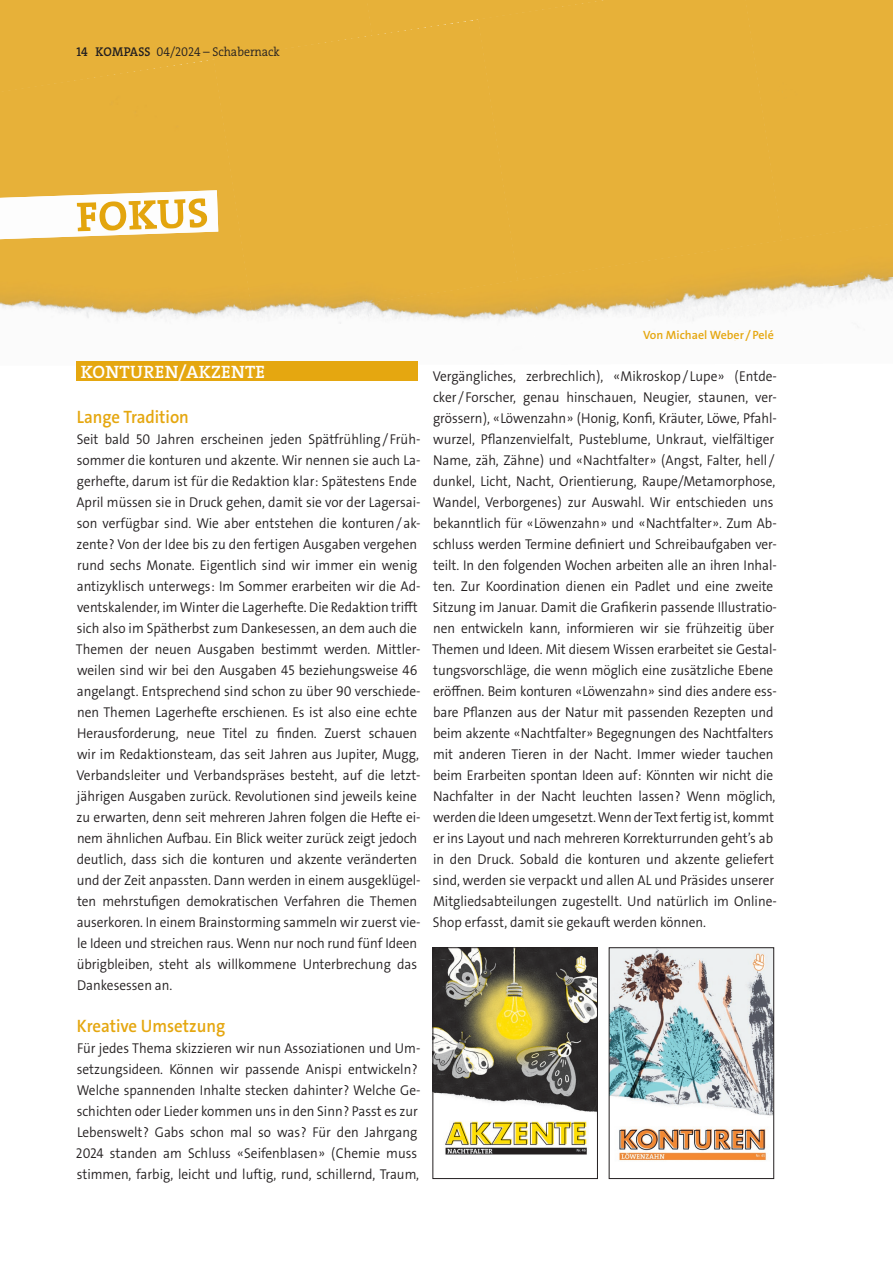
<style>
.page{position:relative;width:893px;height:1263px;background:#fff}
.page>*{position:absolute;margin:0;border:0;box-sizing:border-box;transform-origin:0 0}
.t1{font:18px "The Sans LP6 Se Bld";color:#e5a710;scale:.94 1}
.t2{font:600 18px "The Serif W6";letter-spacing:.015em;color:#fff}
.t3{font:14.25px/21px "The Sans LP4 Se Lig";color:#231f20;scale:.94 1}
.t4{font:300 12.75px "The Serif W4";color:#231f20;scale:.94 1}
.t5{font:12px "The Sans LP6 Se Bld";color:#e5a710}
.s1{font-family:"The Serif W6";font-weight:600}
</style>
<div class="page">
<div style="left:0;top:94px;width:213px;height:219px;background:#e7b139"></div>
<div style="left:0;top:0;width:365px;height:94px;background:#e7b139"></div>
<img style="left:79px;top:240px;width:814px;height:84px">
<img style="left:213px;top:19px;width:279px;height:302px">
<div style="left:365px;top:0;width:113px;height:36px;background:#e7b139"></div>
<img style="left:492px;top:275px;width:401px;height:52px">
<div style="left:478px;top:0;width:304px;height:281px;background:#e7b139"></div>
<div style="left:743px;top:0;width:150px;height:241px;background:#e7b139"></div>
<img style="left:0;top:190px;width:218px;height:50px">
<img style="left:77px;top:198px;width:131px;height:34px">
<div style="left:76px;top:361px;width:342px;height:20px;background:#e5a710"></div>
<img style="left:435px;top:949px;width:161px;height:206px">
<div style="left:433px;top:947px;width:165px;height:232px;border:1px solid #231f20"></div>
<img style="left:611px;top:949px;width:161px;height:212px">
<div style="left:609px;top:947px;width:165px;height:232px;border:1px solid #231f20"></div>
<p class="t4" style="left:77px;top:44px;width:218px"><span class="s1">14 KOMPASS</span> 04/2024 – Schabernack</p>
<p class="t2" style="left:81px;top:360px;width:186px">KONTUREN/AKZENTE</p>
<p class="t1" style="left:77px;top:405px;width:121px">Lange Tradition</p>
<p class="t3" style="left:76px;top:428px;width:368px">Seit bald 50 Jahren erscheinen jeden Spätfrühling / Früh&shy;sommer die konturen und akzente. Wir nennen sie auch La&shy;gerhefte, darum ist für die Redaktion klar : Spätestens Ende April müssen sie in Druck gehen, damit sie vor der Lagersai&shy;son verfügbar sind. Wie aber entstehen die konturen / ak&shy;zente ? Von der Idee bis zu den fertigen Ausgaben vergehen rund sechs Monate. Eigentlich sind wir immer ein wenig antizyklisch unterwegs : Im Sommer erarbeiten wir die Ad&shy;ventskalender, im Winter die Lagerhefte. Die Redaktion trifft sich also im Spätherbst zum Dankesessen, an dem auch die Themen der neuen Ausgaben bestimmt werden. Mittler&shy;weilen sind wir bei den Ausgaben 45 beziehungsweise 46 angelangt. Entsprechend sind schon zu über 90 verschiede&shy;nen Themen Lagerhefte erschienen. Es ist also eine echte Herausforderung, neue Titel zu finden. Zuerst schauen wir im Redaktionsteam, das seit Jahren aus Jupiter, Mugg, Verbandsleiter und Verbandspräses besteht, auf die letzt&shy;jährigen Ausgaben zurück. Revolutionen sind jeweils keine zu erwarten, denn seit mehreren Jahren folgen die Hefte ei&shy;nem ähnlichen Aufbau. Ein Blick weiter zurück zeigt jedoch deutlich, dass sich die konturen und akzente veränderten und der Zeit anpassten. Dann werden in einem ausgeklügel&shy;ten mehrstufigen demokratischen Verfahren die Themen auserkoren. In einem Brainstorming sammeln wir zuerst vie&shy;le Ideen und streichen raus. Wenn nur noch rund fünf Ideen übrigbleiben, steht als willkommene Unterbrechung das Dankesessen an.</p>
<p class="t1" style="left:77px;top:1014px;width:159px">Kreative Umsetzung</p>
<p class="t3" style="left:76px;top:1037px;width:368px">Für jedes Thema skizzieren wir nun Assoziationen und Um&shy;setzungsideen. Können wir passende Anispi entwickeln ?<br>Welche spannenden Inhalte stecken dahinter ? Welche Ge&shy;schichten oder Lieder kommen uns in den Sinn ? Passt es zur Lebenswelt ? Gabs schon mal so was ? Für den Jahrgang 2024 standen am Schluss « Seifenblasen » ( Chemie muss stimmen, farbig, leicht und luftig, rund, schillernd, Traum,</p>
<p class="t5" style="left:643px;top:327px;width:132px">Von Michael Weber / Pelé</p>
<p class="t5" style="left:658px;top:327px;width:117px">Von Ivo Bühler / Tacker</p>
<p class="t3" style="left:432px;top:365px;width:368px">Vergängliches, zerbrechlich ), « Mikroskop / Lupe » ( Entde&shy;cker / Forscher, genau hinschauen, Neugier, staunen, ver&shy;grössern ), « Löwenzahn » ( Honig, Konfi, Kräuter, Löwe, Pfahl&shy;wurzel, Pflanzenvielfalt, Pusteblume, Unkraut, vielfältiger Name, zäh, Zähne ) und « Nachtfalter » ( Angst, Falter, hell / dunkel, Licht, Nacht, Orientierung, Raupe/Metamorphose, Wandel, Verborgenes ) zur Auswahl. Wir entschieden uns bekanntlich für « Löwenzahn » und « Nachtfalter ». Zum Ab&shy;schluss werden Termine definiert und Schreibaufgaben ver&shy;teilt. In den folgenden Wochen arbeiten alle an ihren Inhal&shy;ten. Zur Koordination dienen ein Padlet und eine zweite Sitzung im Januar. Damit die Grafikerin passende Illustratio&shy;nen entwickeln kann, informieren wir sie frühzeitig über Themen und Ideen. Mit diesem Wissen erarbeitet sie Gestal&shy;tungsvorschläge, die wenn möglich eine zusätzliche Ebene eröffnen. Beim konturen « Löwenzahn » sind dies andere ess&shy;bare Pflanzen aus der Natur mit passenden Rezepten und beim akzente « Nachtfalter » Begegnungen des Nachtfalters mit anderen Tieren in der Nacht. Immer wieder tauchen beim Erarbeiten spontan Ideen auf : Könnten wir nicht die Nachfalter in der Nacht leuchten lassen ? Wenn möglich, werden die Ideen umgesetzt. Wenn der Text fertig ist, kommt er ins Layout und nach mehreren Korrekturrunden geht’s ab in den Druck. Sobald die konturen und akzente geliefert sind, werden sie verpackt und allen AL und Präsides unserer Mitgliedsabteilungen zugestellt. Und natürlich im Online-Shop erfasst, damit sie gekauft werden können.</p>
</div>
